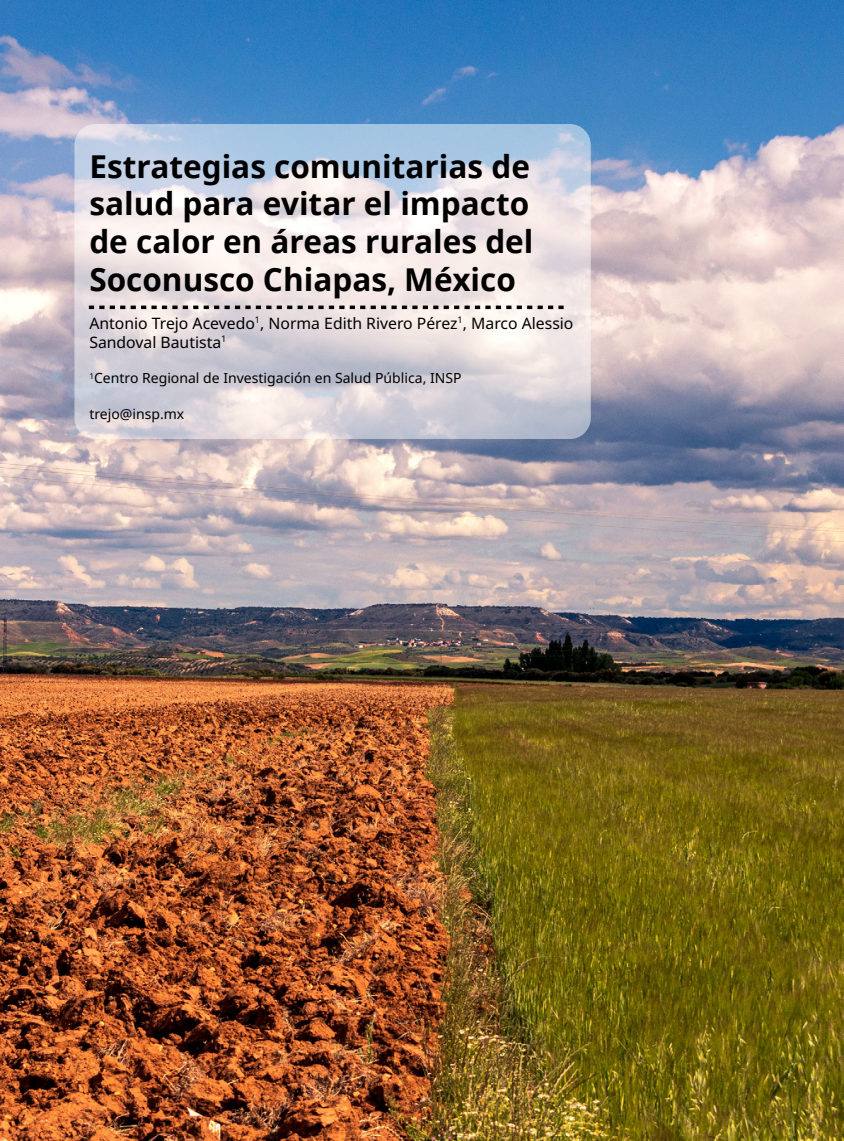
<style>
.page{position:relative;width:844px;height:1141px;background:#fff}
.page>*{position:absolute;margin:0;border:0;box-sizing:border-box;transform-origin:0 0}
.t1{font:700 31.5px/37.8px "Noto Sans";color:#000}
.t2{font:15.75px/18.9px "Noto Sans";color:#000}
.t3{font:14px "Noto Sans";color:#000}
</style>
<div class="page">
<img style="left:0;top:0;width:843px;height:1141px">
<svg style="left:74px;top:124px;width:516px;height:315px;background:#dcdae1"></svg>
<svg style="left:89px;top:306px;width:474px;height:3px"></svg>
<p class="t1" style="left:89px;top:146px;width:445px">Estrategias comunitarias de salud para evitar el impacto de calor en áreas rurales del<br>Soconusco Chiapas, México</p>
<p class="t2" style="left:89px;top:314px;width:485px">Antonio Trejo Acevedo<sup>1</sup>, Norma Edith Rivero Pérez<sup>1</sup>, Marco Alessio<br>Sandoval Bautista<sup>1</sup></p>
<p class="t3" style="left:89px;top:370px;width:373px"><sup>1</sup>Centro Regional de Investigación en Salud Pública, INSP</p>
<p class="t3" style="left:89px;top:406px;width:96px">trejo@insp.mx</p>
</div>
